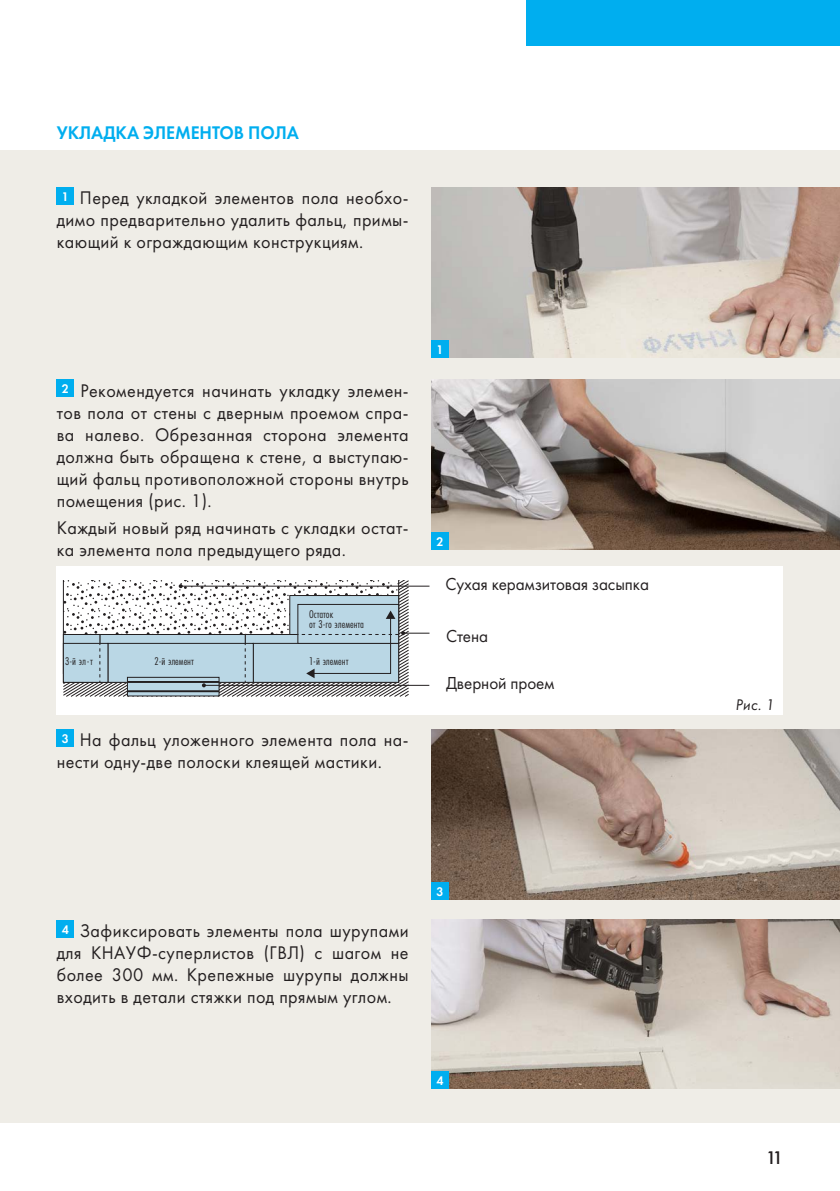
<style>
.page{position:relative;width:840px;height:1191px;background:#fff}
.page>*{position:absolute;margin:0;border:0;box-sizing:border-box;transform-origin:0 0}
.t1{font:19px/22px "Futura PT";letter-spacing:.025em;color:#231f20;text-align:justify;scale:.95 1}
.t2{font:600 19px "Futura PT";letter-spacing:-.005em;color:#00aeef;scale:.95 1}
.t3{font:500 19px "Futura PT";color:#231f20}
.t4{font:18px "Futura PT";letter-spacing:-.005em;color:#231f20;scale:.95 1}
.t5{font:italic 16px "Futura PT";color:#231f20;scale:.95 1}
.t6{font:600 13px "Futura PT";color:#fff;scale:.95 1}
.t7{font:11.6px/10.6px "Futura PT Cond";color:#231f20}
</style>
<div class="page">
<div style="left:0;top:150px;width:839px;height:973px;background:#efede7"></div>
<div style="left:525px;top:0;width:314px;height:45px;background:#00aeef"></div>
<div style="left:57px;top:566px;width:725px;height:149px;background:#fff"></div>
<img style="left:431px;top:187px;width:408px;height:170px">
<img style="left:431px;top:380px;width:408px;height:170px">
<div style="left:57px;top:380px;width:17px;height:17px;background:#00aeef"></div>
<img style="left:431px;top:729px;width:408px;height:170px">
<img style="left:431px;top:920px;width:408px;height:169px">
<div style="left:57px;top:729px;width:17px;height:17px;background:#00aeef"></div>
<div style="left:57px;top:920px;width:17px;height:17px;background:#00aeef"></div>
<div style="left:57px;top:187px;width:17px;height:17px;background:#00aeef"></div>
<div style="left:431px;top:340px;width:17px;height:17px;background:#00aeef"></div>
<div style="left:431px;top:533px;width:17px;height:17px;background:#00aeef"></div>
<div style="left:431px;top:882px;width:17px;height:17px;background:#00aeef"></div>
<div style="left:431px;top:1071px;width:17px;height:18px;background:#00aeef"></div>
<svg style="left:63px;top:581px;width:366px;height:115px"></svg>
<p class="t2" style="left:57px;top:121px;width:256px">УКЛАДКА ЭЛЕМЕНТОВ ПОЛА</p>
<p class="t1" style="left:57px;top:187px;width:371px"><sup>1</sup> Перед укладкой элементов пола необхо&shy;димо предварительно удалить фальц, примы&shy;кающий к ограждающим конструкциям.</p>
<p class="t1" style="left:57px;top:379px;width:372px"><sup>2</sup> Рекомендуется начинать укладку элемен&shy;тов пола от стены с дверным проемом спра&shy;ва налево. Обрезанная сторона элемента должна быть обращена к стене, а выступаю&shy;щий фальц противоположной стороны внутрь помещения (рис. 1).</p>
<p class="t1" style="left:57px;top:517px;width:371px">Каждый новый ряд начинать с укладки остат&shy;ка элемента пола предыдущего ряда.</p>
<p class="t7" style="left:65px;top:656px;width:29px">3-й эл-т</p>
<p class="t7" style="left:154px;top:656px;width:41px">2-й элемент</p>
<p class="t7" style="left:309px;top:608px;width:56px">Остаток<br>от 3-го элемента</p>
<p class="t7" style="left:309px;top:656px;width:41px">1-й элемент</p>
<p class="t1" style="left:57px;top:729px;width:371px"><sup>3</sup> На фальц уложенного элемента пола на&shy;нести одну-две полоски клеящей мастики.</p>
<p class="t6" style="left:436px;top:341px;width:9px">1</p>
<p class="t6" style="left:436px;top:534px;width:9px">2</p>
<p class="t4" style="left:445px;top:573px;width:215px">Сухая керамзитовая засыпка</p>
<p class="t4" style="left:446px;top:625px;width:46px">Стена</p>
<p class="t4" style="left:446px;top:672px;width:115px">Дверной проем</p>
<p class="t1" style="left:57px;top:919px;width:372px"><sup>4</sup> Зафиксировать элементы пола шурупами для КНАУФ-суперлистов (ГВЛ) с шагом не более 300 мм. Крепежные шурупы должны входить в детали стяжки под прямым углом.</p>
<p class="t6" style="left:436px;top:883px;width:9px">3</p>
<p class="t6" style="left:436px;top:1072px;width:9px">4</p>
<p class="t5" style="left:735px;top:694px;width:42px">Рис. 1</p>
<p class="t3" style="left:765px;top:1146px;width:19px">11</p>
</div>
